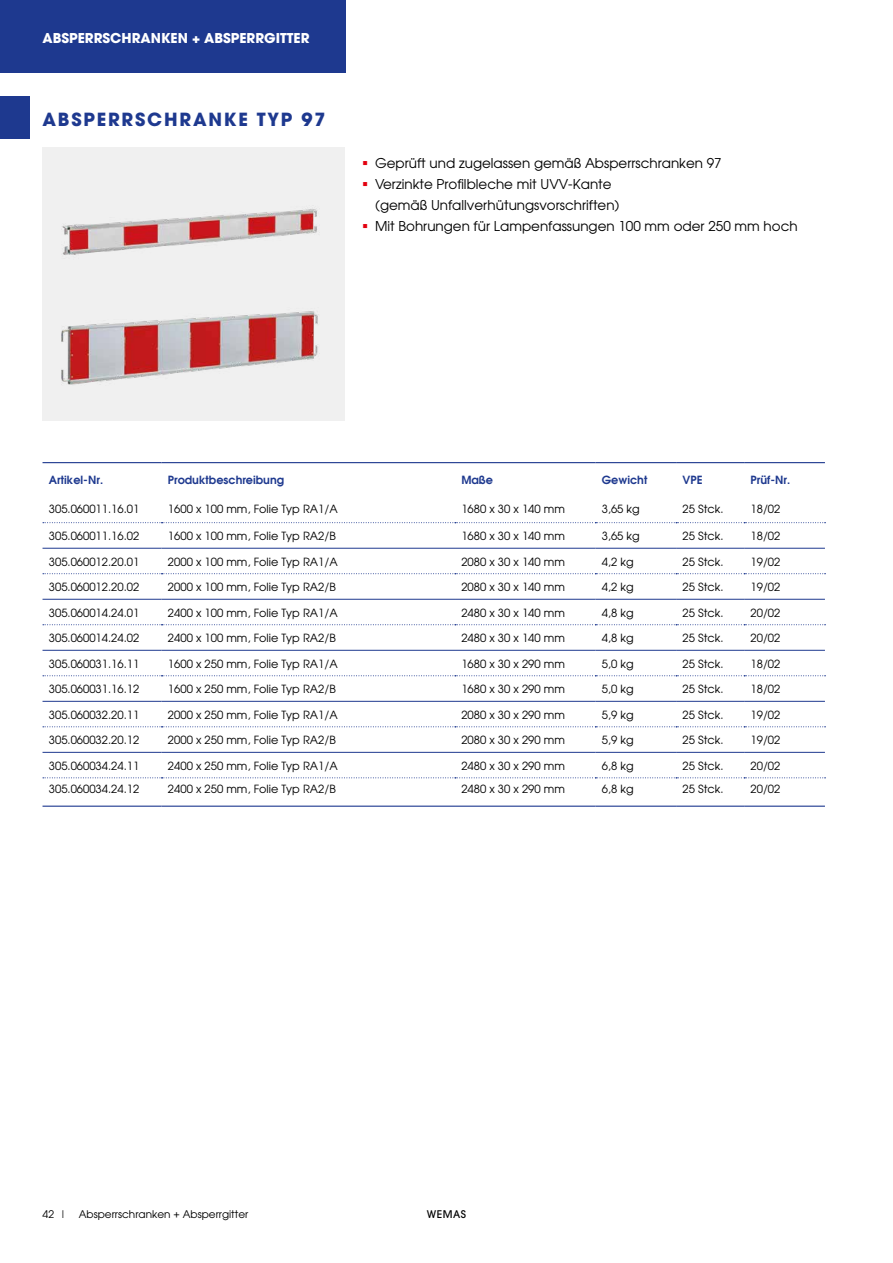
<style>
.page{position:relative;width:893px;height:1263px;background:#fff}
.page>*{position:absolute;margin:0;border:0;box-sizing:border-box;transform-origin:0 0}
.t1{font:700 18px "Avant Garde";letter-spacing:.1em;color:#1e398f}
.t2{font:13.5px/21px "Avant Garde";color:#000}
.t3{font:700 13.5px "Avant Garde";color:#fff}
.t4{font:11.25px "Avant Garde";color:#000}
.t5{font:600 11.25px "Avant Garde";color:#1e398f}
.t6{font:10.5px "Avant Garde";color:#000}
.t7{font:500 10.5px "Avant Garde";letter-spacing:.05em;color:#000}
</style>
<div class="page">
<div style="left:43px;top:147px;width:302px;height:273px;background:#f0f0f0"></div>
<img style="left:62px;top:209px;width:255px;height:46px">
<img style="left:61px;top:311px;width:258px;height:74px">
<svg style="left:43px;top:522px;width:783px;height:1px"></svg>
<svg style="left:43px;top:573px;width:783px;height:1px"></svg>
<svg style="left:43px;top:624px;width:783px;height:1px"></svg>
<svg style="left:43px;top:675px;width:783px;height:1px"></svg>
<svg style="left:43px;top:726px;width:783px;height:1px"></svg>
<svg style="left:43px;top:777px;width:783px;height:1px"></svg>
<hr style="left:43px;top:462px;width:119px;height:1px;background:#1e398f">
<hr style="left:162px;top:462px;width:293px;height:1px;background:#1e398f">
<hr style="left:455px;top:462px;width:140px;height:1px;background:#1e398f">
<hr style="left:595px;top:462px;width:81px;height:1px;background:#1e398f">
<hr style="left:676px;top:462px;width:68px;height:1px;background:#1e398f">
<hr style="left:744px;top:462px;width:81px;height:1px;background:#1e398f">
<hr style="left:43px;top:806px;width:119px;height:1px;background:#1e398f">
<hr style="left:162px;top:806px;width:293px;height:1px;background:#1e398f">
<hr style="left:455px;top:806px;width:140px;height:1px;background:#1e398f">
<hr style="left:595px;top:806px;width:81px;height:1px;background:#1e398f">
<hr style="left:676px;top:806px;width:68px;height:1px;background:#1e398f">
<hr style="left:744px;top:806px;width:81px;height:1px;background:#1e398f">
<hr style="left:43px;top:548px;width:119px;height:1px;background:#1e398f">
<hr style="left:162px;top:548px;width:293px;height:1px;background:#1e398f">
<hr style="left:455px;top:548px;width:140px;height:1px;background:#1e398f">
<hr style="left:595px;top:548px;width:81px;height:1px;background:#1e398f">
<hr style="left:676px;top:548px;width:68px;height:1px;background:#1e398f">
<hr style="left:744px;top:548px;width:81px;height:1px;background:#1e398f">
<hr style="left:43px;top:599px;width:119px;height:1px;background:#1e398f">
<hr style="left:162px;top:599px;width:293px;height:1px;background:#1e398f">
<hr style="left:455px;top:599px;width:140px;height:1px;background:#1e398f">
<hr style="left:595px;top:599px;width:81px;height:1px;background:#1e398f">
<hr style="left:676px;top:599px;width:68px;height:1px;background:#1e398f">
<hr style="left:744px;top:599px;width:81px;height:1px;background:#1e398f">
<hr style="left:43px;top:650px;width:119px;height:1px;background:#1e398f">
<hr style="left:162px;top:650px;width:293px;height:1px;background:#1e398f">
<hr style="left:455px;top:650px;width:140px;height:1px;background:#1e398f">
<hr style="left:595px;top:650px;width:81px;height:1px;background:#1e398f">
<hr style="left:676px;top:650px;width:68px;height:1px;background:#1e398f">
<hr style="left:744px;top:650px;width:81px;height:1px;background:#1e398f">
<hr style="left:43px;top:701px;width:119px;height:1px;background:#1e398f">
<hr style="left:162px;top:701px;width:293px;height:1px;background:#1e398f">
<hr style="left:455px;top:701px;width:140px;height:1px;background:#1e398f">
<hr style="left:595px;top:701px;width:81px;height:1px;background:#1e398f">
<hr style="left:676px;top:701px;width:68px;height:1px;background:#1e398f">
<hr style="left:744px;top:701px;width:81px;height:1px;background:#1e398f">
<hr style="left:43px;top:752px;width:119px;height:1px;background:#1e398f">
<hr style="left:162px;top:752px;width:293px;height:1px;background:#1e398f">
<hr style="left:455px;top:752px;width:140px;height:1px;background:#1e398f">
<hr style="left:595px;top:752px;width:81px;height:1px;background:#1e398f">
<hr style="left:676px;top:752px;width:68px;height:1px;background:#1e398f">
<hr style="left:744px;top:752px;width:81px;height:1px;background:#1e398f">
<div style="left:0;top:96px;width:30px;height:43px;background:#1e398f"></div>
<div style="left:0;top:0;width:345px;height:72px;background:#1e398f"></div>
<p class="t3" style="left:43px;top:29px;width:268px">ABSPERRSCHRANKEN + ABSPERRGITTER</p>
<h1 class="t1" style="left:43px;top:108px;width:285px">ABSPERRSCHRANKE TYP 97</h1>
<p class="t2" style="left:375px;top:152px;width:424px">Geprüft und zugelassen gemäß Absperrschranken 97<br>Verzinkte Profilbleche mit UVV-Kante<br>(gemäß Unfallverhütungsvorschriften)<br>Mit Bohrungen für Lampenfassungen 100 mm oder 250 mm hoch</p>
<p class="t5" style="left:49px;top:473px;width:56px">Artikel-Nr.</p>
<p class="t5" style="left:168px;top:473px;width:118px">Produktbeschreibung</p>
<p class="t5" style="left:461px;top:473px;width:33px">Maße</p>
<p class="t5" style="left:602px;top:473px;width:47px">Gewicht</p>
<p class="t5" style="left:682px;top:473px;width:22px">VPE</p>
<p class="t5" style="left:750px;top:473px;width:41px">Prüf-Nr.</p>
<p class="t4" style="left:49px;top:502px;width:92px">305.060011.16.01</p>
<p class="t4" style="left:168px;top:502px;width:171px">1600 x 100 mm, Folie Typ RA1/A</p>
<p class="t4" style="left:461px;top:502px;width:105px">1680 x 30 x 140 mm</p>
<p class="t4" style="left:602px;top:502px;width:40px">3,65 kg</p>
<p class="t4" style="left:682px;top:502px;width:43px">25 Stck.</p>
<p class="t4" style="left:750px;top:502px;width:31px">18/02</p>
<p class="t4" style="left:49px;top:529px;width:92px">305.060011.16.02</p>
<p class="t4" style="left:168px;top:529px;width:169px">1600 x 100 mm, Folie Typ RA2/B</p>
<p class="t4" style="left:461px;top:529px;width:105px">1680 x 30 x 140 mm</p>
<p class="t4" style="left:602px;top:529px;width:40px">3,65 kg</p>
<p class="t4" style="left:682px;top:529px;width:43px">25 Stck.</p>
<p class="t4" style="left:750px;top:529px;width:31px">18/02</p>
<p class="t4" style="left:49px;top:554px;width:92px">305.060012.20.01</p>
<p class="t4" style="left:168px;top:554px;width:171px">2000 x 100 mm, Folie Typ RA1/A</p>
<p class="t4" style="left:461px;top:554px;width:105px">2080 x 30 x 140 mm</p>
<p class="t4" style="left:602px;top:554px;width:33px">4,2 kg</p>
<p class="t4" style="left:682px;top:554px;width:43px">25 Stck.</p>
<p class="t4" style="left:750px;top:554px;width:31px">19/02</p>
<p class="t4" style="left:49px;top:580px;width:92px">305.060012.20.02</p>
<p class="t4" style="left:168px;top:580px;width:169px">2000 x 100 mm, Folie Typ RA2/B</p>
<p class="t4" style="left:461px;top:580px;width:105px">2080 x 30 x 140 mm</p>
<p class="t4" style="left:602px;top:580px;width:33px">4,2 kg</p>
<p class="t4" style="left:682px;top:580px;width:43px">25 Stck.</p>
<p class="t4" style="left:750px;top:580px;width:31px">19/02</p>
<p class="t4" style="left:49px;top:605px;width:92px">305.060014.24.01</p>
<p class="t4" style="left:168px;top:605px;width:171px">2400 x 100 mm, Folie Typ RA1/A</p>
<p class="t4" style="left:461px;top:605px;width:105px">2480 x 30 x 140 mm</p>
<p class="t4" style="left:602px;top:605px;width:33px">4,8 kg</p>
<p class="t4" style="left:682px;top:605px;width:43px">25 Stck.</p>
<p class="t4" style="left:750px;top:605px;width:31px">20/02</p>
<p class="t4" style="left:49px;top:631px;width:92px">305.060014.24.02</p>
<p class="t4" style="left:168px;top:631px;width:169px">2400 x 100 mm, Folie Typ RA2/B</p>
<p class="t4" style="left:461px;top:631px;width:105px">2480 x 30 x 140 mm</p>
<p class="t4" style="left:602px;top:631px;width:33px">4,8 kg</p>
<p class="t4" style="left:682px;top:631px;width:43px">25 Stck.</p>
<p class="t4" style="left:750px;top:631px;width:31px">20/02</p>
<p class="t4" style="left:49px;top:656px;width:92px">305.060031.16.11</p>
<p class="t4" style="left:168px;top:656px;width:171px">1600 x 250 mm, Folie Typ RA1/A</p>
<p class="t4" style="left:461px;top:656px;width:105px">1680 x 30 x 290 mm</p>
<p class="t4" style="left:602px;top:656px;width:33px">5,0 kg</p>
<p class="t4" style="left:682px;top:656px;width:43px">25 Stck.</p>
<p class="t4" style="left:750px;top:656px;width:31px">18/02</p>
<p class="t4" style="left:49px;top:682px;width:92px">305.060031.16.12</p>
<p class="t4" style="left:168px;top:682px;width:169px">1600 x 250 mm, Folie Typ RA2/B</p>
<p class="t4" style="left:461px;top:682px;width:105px">1680 x 30 x 290 mm</p>
<p class="t4" style="left:602px;top:682px;width:33px">5,0 kg</p>
<p class="t4" style="left:682px;top:682px;width:43px">25 Stck.</p>
<p class="t4" style="left:750px;top:682px;width:31px">18/02</p>
<p class="t4" style="left:49px;top:707px;width:92px">305.060032.20.11</p>
<p class="t4" style="left:168px;top:707px;width:171px">2000 x 250 mm, Folie Typ RA1/A</p>
<p class="t4" style="left:461px;top:707px;width:105px">2080 x 30 x 290 mm</p>
<p class="t4" style="left:602px;top:707px;width:33px">5,9 kg</p>
<p class="t4" style="left:682px;top:707px;width:43px">25 Stck.</p>
<p class="t4" style="left:750px;top:707px;width:31px">19/02</p>
<p class="t4" style="left:49px;top:733px;width:92px">305.060032.20.12</p>
<p class="t4" style="left:168px;top:733px;width:169px">2000 x 250 mm, Folie Typ RA2/B</p>
<p class="t4" style="left:461px;top:733px;width:105px">2080 x 30 x 290 mm</p>
<p class="t4" style="left:602px;top:733px;width:33px">5,9 kg</p>
<p class="t4" style="left:682px;top:733px;width:43px">25 Stck.</p>
<p class="t4" style="left:750px;top:733px;width:31px">19/02</p>
<p class="t4" style="left:49px;top:759px;width:92px">305.060034.24.11</p>
<p class="t4" style="left:168px;top:759px;width:171px">2400 x 250 mm, Folie Typ RA1/A</p>
<p class="t4" style="left:461px;top:759px;width:105px">2480 x 30 x 290 mm</p>
<p class="t4" style="left:602px;top:759px;width:33px">6,8 kg</p>
<p class="t4" style="left:682px;top:759px;width:43px">25 Stck.</p>
<p class="t4" style="left:750px;top:759px;width:31px">20/02</p>
<p class="t4" style="left:49px;top:782px;width:92px">305.060034.24.12</p>
<p class="t4" style="left:168px;top:782px;width:169px">2400 x 250 mm, Folie Typ RA2/B</p>
<p class="t4" style="left:461px;top:782px;width:105px">2480 x 30 x 290 mm</p>
<p class="t4" style="left:602px;top:782px;width:33px">6,8 kg</p>
<p class="t4" style="left:682px;top:782px;width:43px">25 Stck.</p>
<p class="t4" style="left:750px;top:782px;width:31px">20/02</p>
<p class="t6" style="left:43px;top:1208px;width:207px">42 | Absperrschranken + Absperrgitter</p>
<p class="t7" style="left:427px;top:1208px;width:41px">WEMAS</p>
</div>
